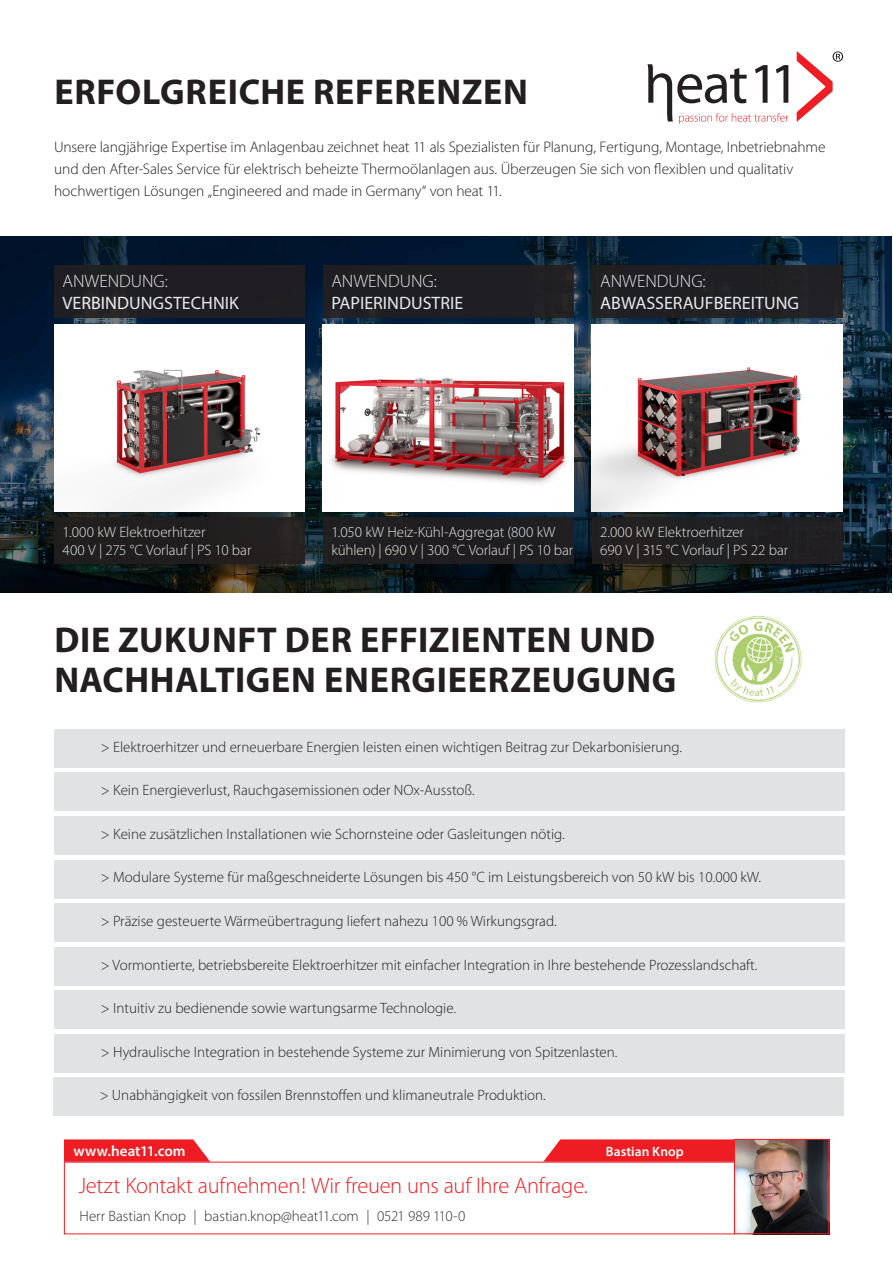
<style>
.page{position:relative;width:893px;height:1263px;background:#fff}
.page>*{position:absolute;margin:0;border:0;box-sizing:border-box;transform-origin:0 0}
.headline_rot{font:700 36px "Myriad Pro";letter-spacing:.015em;color:#231f20}
.Main_Head{font:300 22.5px "Myriad Pro";letter-spacing:-.015em;color:#ee1d23}
.t1{font:18px "Myriad Pro";color:#fff}
.t2{font:300 18px "Myriad Pro";color:#fff}
.Einleitung_EN{font:300 15.3px/22.4px "Myriad Pro";letter-spacing:-.005em;color:#231f20}
.t3{font:300 15px "Myriad Pro";color:#231f20}
.t4{font:300 15px/18px "Myriad Pro";letter-spacing:-.005em;color:#fff}
.Text_groß_Light{font:300 15px "Myriad Pro";letter-spacing:-.005em;color:#312f30}
.t5{font:600 15px "Myriad Pro";color:#fff}
.t6{font:600 13.5px "Myriad Pro";letter-spacing:.005em;color:#fff}
</style>
<div class="page">
<svg style="left:797px;top:51px;width:46px;height:71px"></svg>
<svg style="left:647px;top:64px;width:141px;height:60px"></svg>
<img style="left:736px;top:1141px;width:91px;height:91px">
<div style="left:734px;top:1139px;width:95px;height:95px;border:1px solid #ee1d23"></div>
<svg style="left:64px;top:1139px;width:146px;height:23px;background:#ef2f34"></svg>
<svg style="left:543px;top:1139px;width:191px;height:23px;background:#ef2c32"></svg>
<img style="left:0;top:236px;width:892px;height:356px">
<div style="left:54px;top:729px;width:791px;height:38px;background:#e1e2e4"></div>
<div style="left:54px;top:773px;width:791px;height:38px;background:#e1e2e4"></div>
<div style="left:54px;top:816px;width:791px;height:39px;background:#e1e2e4"></div>
<div style="left:54px;top:860px;width:791px;height:38px;background:#e1e2e4"></div>
<div style="left:54px;top:903px;width:791px;height:39px;background:#e1e2e4"></div>
<div style="left:54px;top:947px;width:791px;height:38px;background:#e1e2e4"></div>
<div style="left:54px;top:991px;width:791px;height:38px;background:#e1e2e4"></div>
<div style="left:54px;top:1034px;width:791px;height:38px;background:#e1e2e4"></div>
<div style="left:53px;top:1077px;width:791px;height:39px;background:#e1e2e4"></div>
<img style="left:714px;top:616px;width:88px;height:87px">
<img style="left:54px;top:325px;width:251px;height:187px">
<div style="left:54px;top:265px;width:251px;height:52px;background:#231f20"></div>
<div style="left:54px;top:517px;width:251px;height:46px;background:#231f20"></div>
<img style="left:323px;top:325px;width:251px;height:187px">
<div style="left:323px;top:265px;width:251px;height:52px;background:#231f20"></div>
<div style="left:323px;top:517px;width:251px;height:46px;background:#231f20"></div>
<img style="left:592px;top:325px;width:251px;height:187px">
<div style="left:592px;top:265px;width:251px;height:52px;background:#231f20"></div>
<div style="left:592px;top:517px;width:251px;height:46px;background:#231f20"></div>
<p class="headline_rot" style="left:54px;top:68px;width:475px">ERFOLGREICHE REFERENZEN</p>
<p class="Einleitung_EN" style="left:54px;top:135px;width:773px">Unsere langjährige Expertise im Anlagenbau zeichnet heat 11 als Spezialisten für Planung, Fertigung, Montage, Inbetriebnahme und den After-Sales Service für elektrisch beheizte Thermoölanlagen aus. Überzeugen Sie sich von flexiblen und qualitativ hochwertigen Lösungen „Engineered and made in Germany“ von heat 11.</p>
<p class="t2" style="left:63px;top:270px;width:107px">ANWENDUNG:</p>
<p class="t1" style="left:63px;top:291px;width:178px">VERBINDUNGSTECHNIK</p>
<p class="t2" style="left:331px;top:270px;width:107px">ANWENDUNG:</p>
<p class="t1" style="left:331px;top:291px;width:133px">PAPIERINDUSTRIE</p>
<p class="t2" style="left:600px;top:270px;width:107px">ANWENDUNG:</p>
<p class="t1" style="left:600px;top:291px;width:200px">ABWASSERAUFBEREITUNG</p>
<p class="t4" style="left:63px;top:523px;width:190px">1.000 kW Elektroerhitzer<br>400 V | 275 °C Vorlauf | PS 10 bar</p>
<p class="t4" style="left:331px;top:523px;width:243px">1.050 kW Heiz-Kühl-Aggregat (800 kW kühlen) | 690 V | 300 °C Vorlauf | PS 10 bar</p>
<p class="t4" style="left:600px;top:523px;width:189px">2.000 kW Elektroerhitzer<br>690 V | 315 °C Vorlauf | PS 22 bar</p>
<p class="headline_rot" style="left:54px;top:616px;width:602px">DIE ZUKUNFT DER EFFIZIENTEN UND</p>
<p class="headline_rot" style="left:54px;top:656px;width:624px">NACHHALTIGEN ENERGIEERZEUGUNG</p>
<p class="t3" style="left:101px;top:737px;width:583px">&gt; Elektroerhitzer und erneuerbare Energien leisten einen wichtigen Beitrag zur Dekarbonisierung.</p>
<p class="t3" style="left:101px;top:781px;width:375px">&gt; Kein Energieverlust, Rauchgasemissionen oder NOx-Ausstoß.</p>
<p class="t3" style="left:101px;top:825px;width:465px">&gt; Keine zusätzlichen Installationen wie Schornsteine oder Gasleitungen nötig.</p>
<p class="t3" style="left:101px;top:868px;width:662px">&gt; Modulare Systeme für maßgeschneiderte Lösungen bis 450 °C im Leistungsbereich von 50 kW bis 10.000 kW.</p>
<p class="t3" style="left:101px;top:912px;width:457px">&gt; Präzise gesteuerte Wärmeübertragung liefert nahezu 100 % Wirkungsgrad.</p>
<p class="t3" style="left:101px;top:955px;width:658px">&gt; Vormontierte, betriebsbereite Elektroerhitzer mit einfacher Integration in Ihre bestehende Prozesslandschaft.</p>
<p class="t3" style="left:101px;top:999px;width:357px">&gt; Intuitiv zu bedienende sowie wartungsarme Technologie.</p>
<p class="t3" style="left:101px;top:1043px;width:518px">&gt; Hydraulische Integration in bestehende Systeme zur Minimierung von Spitzenlasten.</p>
<p class="t3" style="left:100px;top:1086px;width:448px">&gt; Unabhängigkeit von fossilen Brennstoffen und klimaneutrale Produktion.</p>
<p class="t5" style="left:73px;top:1141px;width:114px">www.heat11.com</p>
<p class="t6" style="left:606px;top:1142px;width:79px">Bastian Knop</p>
<p class="Main_Head" style="left:78px;top:1172px;width:511px">Jetzt Kontakt aufnehmen! Wir freuen uns auf Ihre Anfrage.</p>
<p class="Text_groß_Light" style="left:80px;top:1207px;width:387px">Herr Bastian Knop | bastian.knop@heat11.com | 0521 989 110-0</p>
</div>
